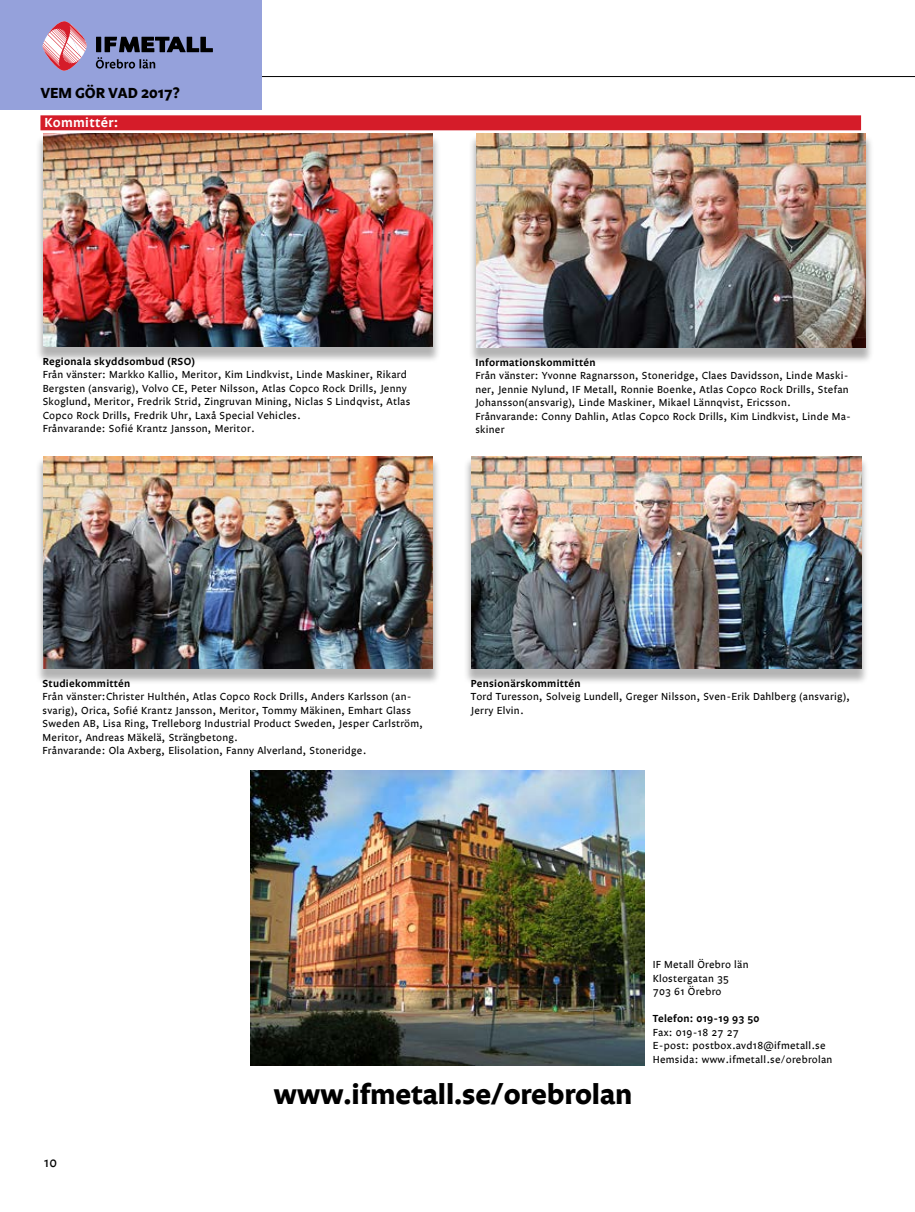
<style>
.page{position:relative;width:915px;height:1212px;background:#fff}
.page>*{position:absolute;margin:0;border:0;box-sizing:border-box;transform-origin:0 0}
.t1{font:700 28.5px "Legato";letter-spacing:-.005em;color:#000}
.t2{font:700 15px "Legato";letter-spacing:-.005em;color:#000}
.t3{font:600 13.5px "Legato";letter-spacing:.025em;color:#fff}
.t4{font:13.5px "Legato";color:#000}
.t5{font:10.5px/13.5px "Legato";letter-spacing:.025em;color:#000}
.t6{font:600 10.5px "Legato";letter-spacing:.025em;color:#000}
</style>
<div class="page">
<hr style="left:0;top:76px;width:914px;height:1px;background:#000">
<div style="left:467px;top:134px;width:406px;height:231px;background:#000;opacity:.3"></div>
<img style="left:476px;top:134px;width:389px;height:214px">
<div style="left:463px;top:456px;width:405px;height:230px;background:#000;opacity:.3"></div>
<img style="left:471px;top:456px;width:389px;height:213px">
<div style="left:35px;top:456px;width:405px;height:230px;background:#000;opacity:.3"></div>
<img style="left:43px;top:456px;width:389px;height:212px">
<div style="left:35px;top:134px;width:406px;height:229px;background:#000;opacity:.3"></div>
<img style="left:43px;top:134px;width:389px;height:213px">
<img style="left:250px;top:770px;width:394px;height:295px">
<div style="left:0;top:0;width:261px;height:109px;background:#95a1db"></div>
<svg style="left:43px;top:21px;width:44px;height:50px"></svg>
<svg style="left:96px;top:37px;width:117px;height:32px"></svg>
<div style="left:40px;top:115px;width:820px;height:15px;background:#d51c29"></div>
<h2 class="t2" style="left:40px;top:84px;width:141px">VEM GÖR VAD 2017?</h2>
<p class="t3" style="left:45px;top:115px;width:75px">Kommittér:</p>
<p class="t6" style="left:43px;top:355px;width:154px">Regionala skyddsombud (RSO)</p>
<p class="t5" style="left:43px;top:368px;width:369px">Från vänster: Markko Kallio, Meritor, Kim Lindkvist, Linde Maskiner, Rikard Bergsten (ansvarig), Volvo CE, Peter Nilsson, Atlas Copco Rock Drills, Jenny Skoglund, Meritor, Fredrik Strid, Zingruvan Mining, Niclas S Lindqvist, Atlas Copco Rock Drills, Fredrik Uhr, Laxå Special Vehicles.<br>Frånvarande: Sofié Krantz Jansson, Meritor.</p>
<p class="t6" style="left:475px;top:356px;width:122px">Informationskommittén</p>
<p class="t5" style="left:475px;top:369px;width:377px">Från vänster: Yvonne Ragnarsson, Stoneridge, Claes Davidsson, Linde Maski&shy;ner, Jennie Nylund, IF Metall, Ronnie Boenke, Atlas Copco Rock Drills, Stefan Johansson(ansvarig), Linde Maskiner, Mikael Lännqvist, Ericsson.<br>Frånvarande: Conny Dahlin, Atlas Copco Rock Drills, Kim Lindkvist, Linde Ma&shy;skiner</p>
<p class="t6" style="left:43px;top:677px;width:89px">Studiekommittén</p>
<p class="t5" style="left:43px;top:690px;width:382px">Från vänster:Christer Hulthén, Atlas Copco Rock Drills, Anders Karlsson (an&shy;svarig), Orica, Sofié Krantz Jansson, Meritor, Tommy Mäkinen, Emhart Glass Sweden AB, Lisa Ring, Trelleborg Industrial Product Sweden, Jesper Carlström, Meritor, Andreas Mäkelä, Strängbetong.<br>Frånvarande: Ola Axberg, Elisolation, Fanny Alverland, Stoneridge.</p>
<p class="t6" style="left:471px;top:677px;width:111px">Pensionärskommittén</p>
<p class="t5" style="left:471px;top:690px;width:380px">Tord Turesson, Solveig Lundell, Greger Nilsson, Sven-Erik Dahlberg (ansvarig),<br>Jerry Elvin.</p>
<p class="t5" style="left:652px;top:959px;width:97px">IF Metall Örebro län<br>Klostergatan 35<br>703 61 Örebro</p>
<p class="t6" style="left:652px;top:1013px;width:108px">Telefon: 019-19 93 50</p>
<p class="t5" style="left:652px;top:1026px;width:181px">Fax: 019-18 27 27<br>E-post: postbox.avd18@ifmetall.se<br>Hemsida: www.ifmetall.se/orebrolan</p>
<p class="t4" style="left:44px;top:1154px;width:15px">10</p>
<h1 class="t1" style="left:274px;top:1078px;width:360px">www.ifmetall.se/orebrolan</h1>
</div>
